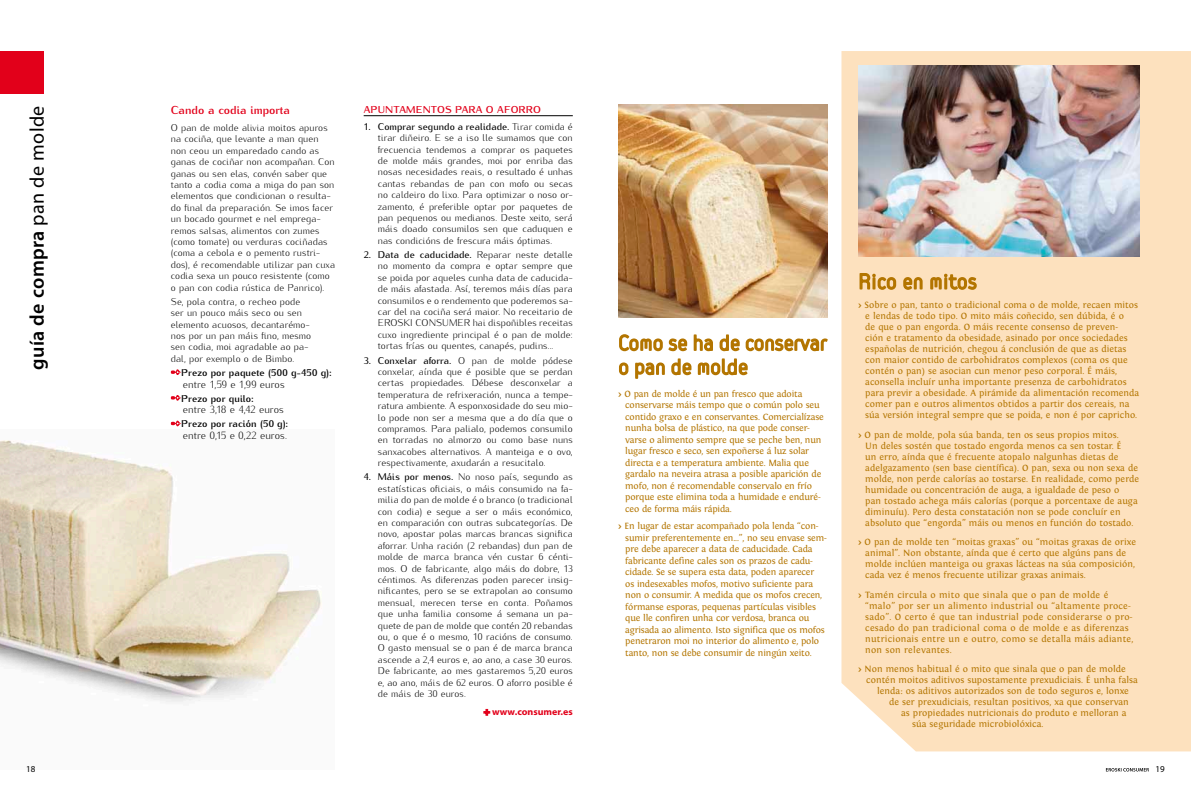
<style>
.page{position:relative;width:1191px;height:794px;background:#fff}
.page>*{position:absolute;margin:0;border:0;box-sizing:border-box;transform-origin:0 0}
.t1{font:600 20px "Myriad Pro";letter-spacing:.02em;color:#000}
.t2{font:700 11.5px "Kurier";color:#e2001a}
.t3{font:300 10.6px "Kurier";color:#000}
.t4{font:700 10px "Kurier";letter-spacing:.015em;color:#e2001a}
.t5{font:300 9.8px/11.4px "Kurier";letter-spacing:.005em;color:#000;text-align:justify}
.t6{font:700 9.8px "Kurier";letter-spacing:.01em;color:#000}
.t7{font:700 9.6px "Myriad Pro";color:#e2001a;scale:1.04 1}
.t8{font:9.5px/11px "Fontin";letter-spacing:.005em;color:#b37500}
.t9{font:9.5px/11.5px "Fontin";letter-spacing:-.015em;color:#b37500}
.t10{font:9.5px/11px "Fontin";letter-spacing:.025em;color:#b37500}
.t11{font:9px "Myriad Pro";color:#000}
.s1{font-weight:400}
.s2{font-weight:500}
.s3{font-weight:700}
</style>
<div class="page">
<div style="left:0;top:51px;width:44px;height:43px;background:#e2001a"></div>
<img style="left:0;top:440px;width:322px;height:263px">
<hr style="left:364px;top:115px;width:209px;height:1px;background:#000">
<svg style="left:483px;top:708px;width:8px;height:8px"></svg>
<div style="left:841px;top:51px;width:350px;height:700px;background:#fde1be"></div>
<svg style="left:858px;top:271px;width:120px;height:20px;background:#e2ba7a"></svg>
<img style="left:618px;top:105px;width:209px;height:212px">
<svg style="left:171px;top:369px;width:10px;height:6px"></svg>
<svg style="left:171px;top:395px;width:10px;height:6px"></svg>
<svg style="left:171px;top:420px;width:10px;height:6px"></svg>
<img style="left:858px;top:65px;width:282px;height:192px">
<svg style="left:619px;top:334px;width:209px;height:45px"></svg>
<svg style="left:1106px;top:768px;width:42px;height:3px"></svg>
<h1 class="t1" style="left:26px;top:370px;width:266px;rotate:-90deg">guía de compra <span class="s1">pan de molde</span></h1>
<p class="t4" style="left:364px;top:102px;width:176px">Apuntamentos para o afo rro</p>
<p class="t2" style="left:171px;top:101px;width:121px">Cando a codia importa</p>
<p class="t5" style="left:171px;top:121px;width:166px;text-align:left">O pan de molde alivia moitos apuros na cociña, que levante a man quen non ceou un emparedado cando as ganas de cociñar non acompañan. Con ganas ou sen elas, convén saber que tanto a codia coma a miga do pan son elementos que condicionan o resulta&shy;do final da preparación. Se imos facer un bocado gourmet e nel emprega&shy;remos salsas, alimentos con zumes (como tomate) ou verduras cociñadas (coma a cebola e o pemento rustri&shy;dos), é recomendable utilizar pan cuxa codia sexa un pouco resistente (como o pan con codia rústica de Panrico).</p>
<p class="t5" style="left:171px;top:295px;width:142px;text-align:left">Se, pola contra, o recheo pode ser un pouco máis seco ou sen elemento acuosos, decantarémo&shy;nos por un pan máis fino, mesmo sen codia, moi agradable ao pa&shy;dal, por exemplo o de Bimbo.</p>
<p class="t6" style="left:181px;top:365px;width:152px">Prezo por paquete (500 g-450 g):</p>
<p class="t3" style="left:183px;top:375px;width:103px">entre 1,59 e 1,99 euros</p>
<p class="t6" style="left:181px;top:391px;width:74px">Prezo por quilo:</p>
<p class="t3" style="left:183px;top:401px;width:103px">entre 3,18 e 4,42 euros</p>
<p class="t6" style="left:181px;top:417px;width:108px">Prezo por ración (50 g):</p>
<p class="t3" style="left:183px;top:427px;width:106px">entre 0,15 e 0,22 euros.</p>
<p class="t5" style="left:378px;top:120px;width:196px;text-indent:-14px"><span class="s2">1. Comprar segundo a realidade.</span> Tirar comida é tirar diñeiro. E se a iso lle sumamos que con frecuencia tendemos a comprar os paquetes de molde máis grandes, moi por enriba das nosas necesidades reais, o resultado é unhas cantas rebandas de pan con mofo ou secas no caldeiro do lixo. Para optimizar o noso or&shy;zamento, é preferible optar por paquetes de pan pequenos ou medianos. Deste xeito, será máis doado consumilos sen que caduquen e nas condicións de frescura máis óptimas.</p>
<p class="t5" style="left:378px;top:248px;width:196px;text-indent:-14px"><span class="s2">2. Data de caducidade.</span> Reparar neste detalle no momento da compra e optar sempre que se poida por aqueles cunha data de caducida&shy;de máis afastada. Así, teremos máis días para consumilos e o rendemento que poderemos sa&shy;car del na cociña será maior. No receitario de EROSKI CONSUMER hai dispoñibles receitas cuxo ingrediente principal é o pan de molde: tortas frías ou quentes, canapés, pudins...</p>
<p class="t5" style="left:378px;top:353px;width:196px;text-indent:-14px"><span class="s2">3. Conxelar aforra.</span> O pan de molde pódese conxelar, aínda que é posible que se perdan certas propiedades. Débese desconxelar a temperatura de refrixeración, nunca a tempe&shy;ratura ambiente. A esponxosidade do seu mio&shy;lo pode non ser a mesma que a do día que o compramos. Para palialo, podemos consumilo en torradas no almorzo ou como base nuns sanxacobes alternativos. A manteiga e o ovo, respectivamente, axudarán a resucitalo.</p>
<p class="t5" style="left:378px;top:470px;width:196px;text-indent:-14px"><span class="s2">4. Máis por menos.</span> No noso país, segundo as estatísticas oficiais, o máis consumido na fa&shy;milia do pan de molde é o branco (o tradicional con codia) e segue a ser o máis económico, en comparación con outras subcategorías. De novo, apostar polas marcas brancas significa aforrar. Unha ración (2 rebandas) dun pan de molde de marca branca vén custar 6 cénti&shy;mos. O de fabricante, algo máis do dobre, 13 céntimos. As diferenzas poden parecer insig&shy;nificantes, pero se se extrapolan ao consumo mensual, merecen terse en conta. Poñamos que unha familia consome á semana un pa&shy;quete de pan de molde que contén 20 rebandas ou, o que é o mesmo, 10 racións de consumo.<br>O gasto mensual se o pan é de marca branca ascende a 2,4 euros e, ao ano, a case 30 euros.<br>De fabricante, ao mes gastaremos 5,20 euros e, ao ano, máis de 62 euros. O aforro posible é de máis de 30 euros.</p>
<p class="t7" style="left:492px;top:706px;width:79px">www.consumer.es</p>
<p class="t9" style="left:625px;top:388px;width:200px;text-indent:-7px"><span class="s3">&gt;</span> O pan de molde é un pan fresco que adoita conservarse máis tempo que o común polo seu contido graxo e en conservantes. Comercialízase nunha bolsa de plástico, na que pode conser&shy;varse o alimento sempre que se peche ben, nun lugar fresco e seco, sen expoñerse á luz solar directa e a temperatura ambiente. Malia que gardalo na neveira atrasa a posible aparición de mofo, non é recomendable conservalo en frío porque este elimina toda a humidade e enduré&shy;ceo de forma máis rápida.</p>
<p class="t9" style="left:625px;top:520px;width:203px;text-indent:-7px"><span class="s3">&gt;</span> En lugar de estar acompañado pola lenda “con&shy;sumir preferentemente en...”, no seu envase sem&shy;pre debe aparecer a data de caducidade. Cada fabricante define cales son os prazos de cadu&shy;cidade. Se se supera esta data, poden aparecer<br>os indesexables mofos, motivo suficiente para non o consumir. A medida que os mofos crecen, fórmanse esporas, pequenas partículas visibles que lle confiren unha cor verdosa, branca ou agrisada ao alimento. Isto significa que os mofos penetraron moi no interior do alimento e, polo tanto, non se debe consumir de ningún xeito.</p>
<p class="t8" style="left:865px;top:299px;width:275px;text-indent:-7px"><span class="s3">&gt;</span> Sobre o pan, tanto o tradicional coma o de molde, recaen mitos e lendas de todo tipo. O mito máis coñecido, sen dúbida, é o<br>de que o pan engorda. O máis recente consenso de preven-<br>ción e tratamento da obesidade, asinado por once sociedades españolas de nutrición, chegou á conclusión de que as dietas con maior contido de carbohidratos complexos (coma os que contén o pan) se asocian cun menor peso corporal. É máis, aconsella incluír unha importante presenza de carbohidratos para previr a obesidade. A pirámide da alimentación recomenda comer pan e outros alimentos obtidos a partir dos cereais, na súa versión integral sempre que se poida, e non é por capricho.</p>
<p class="t8" style="left:865px;top:429px;width:275px;text-indent:-7px"><span class="s3">&gt;</span> O pan de molde, pola súa banda, ten os seus propios mitos.<br>Un deles sostén que tostado engorda menos ca sen tostar. É<br>un erro, aínda que é frecuente atopalo nalgunhas dietas de adelgazamento (sen base científica). O pan, sexa ou non sexa de molde, non perde calorías ao tostarse. En realidade, como perde humidade ou concentración de auga, a igualdade de peso o<br>pan tostado achega máis calorías (porque a porcentaxe de auga diminuíu). Pero desta constatación non se pode concluír en absoluto que “engorda” máis ou menos en función do tostado.</p>
<p class="t8" style="left:865px;top:536px;width:272px;text-indent:-7px"><span class="s3">&gt;</span> O pan de molde ten “moitas graxas” ou “moitas graxas de orixe animal”. Non obstante, aínda que é certo que algúns pans de molde inclúen manteiga ou graxas lácteas na súa composición, cada vez é menos frecuente utilizar graxas animais.</p>
<p class="t10" style="left:865px;top:589px;width:270px;text-indent:-7px"><span class="s3">&gt;</span> Tamén circula o mito que sinala que o pan de molde é “malo” por ser un alimento industrial ou “altamente proce&shy;sado”. O certo é que tan industrial pode considerarse o pro&shy;cesado do pan tradicional coma o de molde e as diferenzas nutricionais entre un e outro, como se detalla máis adiante, non son relevantes.</p>
<p class="t8" style="left:858px;top:663px;width:269px"><span class="s3">&gt;</span> Non menos habitual é o mito que sinala que o pan de molde</p>
<p class="t8" style="left:866px;top:674px;width:273px">contén moitos aditivos supostamente prexudiciais. É unha falsa</p>
<p class="t8" style="left:877px;top:685px;width:253px">lenda: os aditivos autorizados son de todo seguros e, lonxe</p>
<p class="t8" style="left:889px;top:696px;width:241px">de ser prexudiciais, resultan positivos, xa que conservan</p>
<p class="t8" style="left:901px;top:707px;width:227px">as propiedades nutricionais do produto e melloran a</p>
<p class="t8" style="left:912px;top:718px;width:133px">súa seguridade microbiolóxica.</p>
<p class="t11" style="left:26px;top:763px;width:11px">18</p>
<p class="t11" style="left:1155px;top:763px;width:11px">19</p>
</div>
